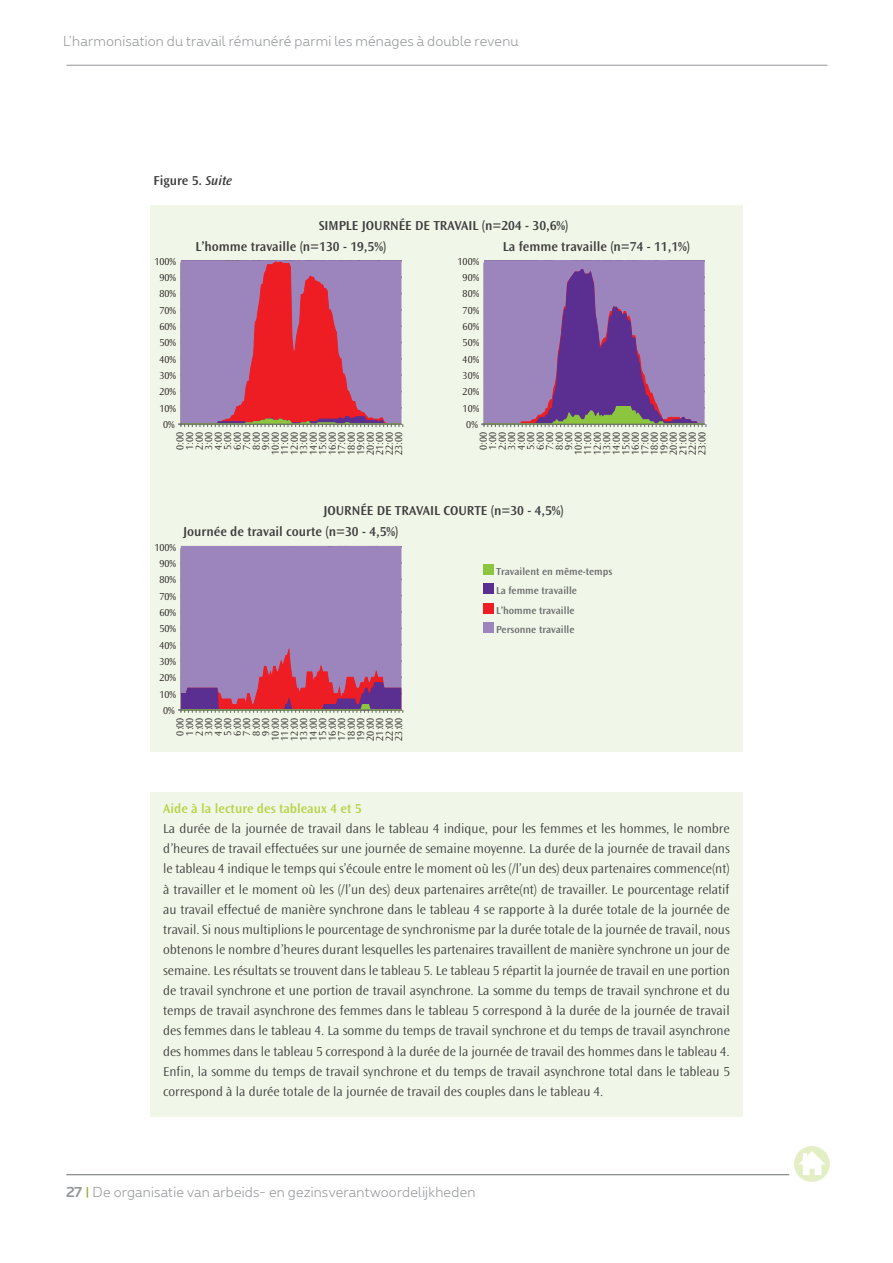
<style>
.page{position:relative;width:893px;height:1263px;background:#fff}
.page>*{position:absolute;margin:0;border:0;box-sizing:border-box;transform-origin:0 0}
.t1{font:300 13.5px/20.2px "Ocean Sans Std";color:#3e3e3f;text-align:justify}
.t2{font:600 13.5px "Ocean Sans Std";color:#3e3e3f}
.t3{font:300 13.5px "Proximus";letter-spacing:.015em;color:#939598}
.t4{font:600 13.5px "Ocean Sans Std";color:#bad247}
.t5{font:300 10.5px/9.4px "Ocean Sans Std";color:#231f20;text-align:center}
.t6{font:600 10.5px/19.5px "Ocean Sans Std";color:#6c6d70}
.s1{font-style:italic}
.s2{font-weight:700}
.s3{font-size:9.6px}
</style>
<div class="page">
<hr style="left:66px;top:65px;width:761px;height:1px;background:#939598">
<hr style="left:66px;top:1174px;width:723px;height:1px;background:#6c6d70">
<div style="left:150px;top:792px;width:592px;height:324px;background:#f1f7e8"></div>
<div style="left:150px;top:205px;width:592px;height:547px;background:#f1f7e8"></div>
<svg style="left:180px;top:260px;width:223px;height:167px;background:#b76387"></svg>
<hr style="left:178px;top:424px;width:223px;height:1px;background:#6c6d70">
<svg style="left:483px;top:260px;width:223px;height:167px;background:#8d70ab"></svg>
<hr style="left:481px;top:424px;width:223px;height:1px;background:#6c6d70">
<svg style="left:180px;top:545px;width:223px;height:168px;background:#a178ab"></svg>
<hr style="left:178px;top:709px;width:223px;height:1px;background:#6c6d70">
<div style="left:483px;top:564px;width:10px;height:11px;background:#8bc63e"></div>
<div style="left:483px;top:583px;width:10px;height:11px;background:#5b2e91"></div>
<div style="left:483px;top:603px;width:10px;height:11px;background:#ee1d23"></div>
<div style="left:483px;top:622px;width:10px;height:11px;background:#9c85bd"></div>
<svg style="left:794px;top:1146px;width:36px;height:36px"></svg>
<p class="t3" style="left:63px;top:32px;width:457px">L'harmonisation du travail rémunéré parmi les ménages à double revenu</p>
<p class="t2" style="left:154px;top:173px;width:80px">Figure 5. <span class="s1">Suite</span></p>
<p class="t2" style="left:319px;top:218px;width:251px">SIMPLE JOURNÉE DE TRAVAIL (n=204 - 30,6%)</p>
<p class="t2" style="left:195px;top:239px;width:192px">L’homme travaille (n=130 - 19,5%)</p>
<p class="t2" style="left:503px;top:239px;width:189px">La femme travaille (n=74 - 11,1%)</p>
<p class="t5" style="left:154px;top:257px;width:23px">100%</p>
<p class="t5" style="left:458px;top:257px;width:23px">100%</p>
<p class="t5" style="left:160px;top:273px;width:18px">90%</p>
<p class="t5" style="left:463px;top:273px;width:18px">90%</p>
<p class="t5" style="left:160px;top:289px;width:18px">80%</p>
<p class="t5" style="left:463px;top:289px;width:18px">80%</p>
<p class="t5" style="left:160px;top:306px;width:18px">70%</p>
<p class="t5" style="left:463px;top:306px;width:18px">70%</p>
<p class="t5" style="left:160px;top:322px;width:18px">60%</p>
<p class="t5" style="left:463px;top:322px;width:18px">60%</p>
<p class="t5" style="left:160px;top:338px;width:18px">50%</p>
<p class="t5" style="left:463px;top:338px;width:18px">50%</p>
<p class="t5" style="left:160px;top:355px;width:18px">40%</p>
<p class="t5" style="left:463px;top:355px;width:18px">40%</p>
<p class="t5" style="left:160px;top:371px;width:18px">30%</p>
<p class="t5" style="left:463px;top:371px;width:18px">30%</p>
<p class="t5" style="left:160px;top:387px;width:18px">20%</p>
<p class="t5" style="left:463px;top:387px;width:18px">20%</p>
<p class="t5" style="left:160px;top:404px;width:18px">10%</p>
<p class="t5" style="left:463px;top:404px;width:18px">10%</p>
<p class="t5" style="left:163px;top:420px;width:13px">0%</p>
<p class="t5" style="left:466px;top:420px;width:13px">0%</p>
<p class="t5" style="left:176px;top:455px;width:25px;rotate:-90deg">0:00<br>1:00<br>2:00<br>3:00<br>4:00<br>5:00<br>6:00<br>7:00<br>8:00<br>9:00<br>10:00<br>11:00<br>12:00<br>13:00<br>14:00<br>15:00<br>16:00<br>17:00<br>18:00<br>19:00<br>20:00<br>21:00<br>22:00<br>23:00</p>
<p class="t5" style="left:479px;top:455px;width:25px;rotate:-90deg">0:00<br>1:00<br>2:00<br>3:00<br>4:00<br>5:00<br>6:00<br>7:00<br>8:00<br>9:00<br>10:00<br>11:00<br>12:00<br>13:00<br>14:00<br>15:00<br>16:00<br>17:00<br>18:00<br>19:00<br>20:00<br>21:00<br>22:00<br>23:00</p>
<p class="t2" style="left:323px;top:503px;width:242px">JOURNÉE DE TRAVAIL COURTE (n=30 - 4,5%)</p>
<p class="t2" style="left:183px;top:524px;width:217px">Journée de travail courte (n=30 - 4,5%)</p>
<p class="t5" style="left:154px;top:543px;width:23px">100%</p>
<p class="t5" style="left:160px;top:559px;width:18px">90%</p>
<p class="t5" style="left:160px;top:575px;width:18px">80%</p>
<p class="t5" style="left:160px;top:591px;width:18px">70%</p>
<p class="t5" style="left:160px;top:608px;width:18px">60%</p>
<p class="t5" style="left:160px;top:624px;width:18px">50%</p>
<p class="t5" style="left:160px;top:640px;width:18px">40%</p>
<p class="t5" style="left:160px;top:657px;width:18px">30%</p>
<p class="t5" style="left:160px;top:673px;width:18px">20%</p>
<p class="t5" style="left:160px;top:689px;width:18px">10%</p>
<p class="t5" style="left:163px;top:706px;width:13px">0%</p>
<p class="t5" style="left:176px;top:740px;width:25px;rotate:-90deg">0:00<br>1:00<br>2:00<br>3:00<br>4:00<br>5:00<br>6:00<br>7:00<br>8:00<br>9:00<br>10:00<br>11:00<br>12:00<br>13:00<br>14:00<br>15:00<br>16:00<br>17:00<br>18:00<br>19:00<br>20:00<br>21:00<br>22:00<br>23:00</p>
<p class="t6" style="left:496px;top:561px;width:118px">Travailent en même-temps<br>La femme travaille<br>L’homme travaille<br>Personne travaille</p>
<p class="t4" style="left:163px;top:800px;width:200px">Aide à la lecture des tableaux 4 et 5</p>
<p class="t1" style="left:163px;top:818px;width:568px">La durée de la journée de travail dans le tableau 4 indique, pour les femmes et les hommes, le nombre d’heures de travail effectuées sur une journée de semaine moyenne. La durée de la journée de travail dans le tableau 4 indique le temps qui s’écoule entre le moment où les (/l’un des) deux partenaires commence(nt) à travailler et le moment où les (/l’un des) deux partenaires arrête(nt) de travailler. Le pourcentage relatif au travail effectué de manière synchrone dans le tableau 4 se rapporte à la durée totale de la journée de travail. Si nous multiplions le pourcentage de synchronisme par la durée totale de la journée de travail, nous obtenons le nombre d’heures durant lesquelles les partenaires travaillent de manière synchrone un jour de semaine. Les résultats se trouvent dans le tableau 5. Le tableau 5 répartit la journée de travail en une portion de travail synchrone et une portion de travail asynchrone. La somme du temps de travail synchrone et du temps de travail asynchrone des femmes dans le tableau 5 correspond à la durée de la journée de travail des femmes dans le tableau 4. La somme du temps de travail synchrone et du temps de travail asynchrone des hommes dans le tableau 5 correspond à la durée de la journée de travail des hommes dans le tableau 4.<br>Enfin, la somme du temps de travail synchrone et du temps de travail asynchrone total dans le tableau 5 correspond à la durée totale de la journée de travail des couples dans le tableau 4.</p>
<p class="t3" style="left:66px;top:1183px;width:411px"><span class="s2">27</span> <span class="s3">|</span> De organisatie van arbeids- en gezinsverantwoordelijkheden</p>
</div>
